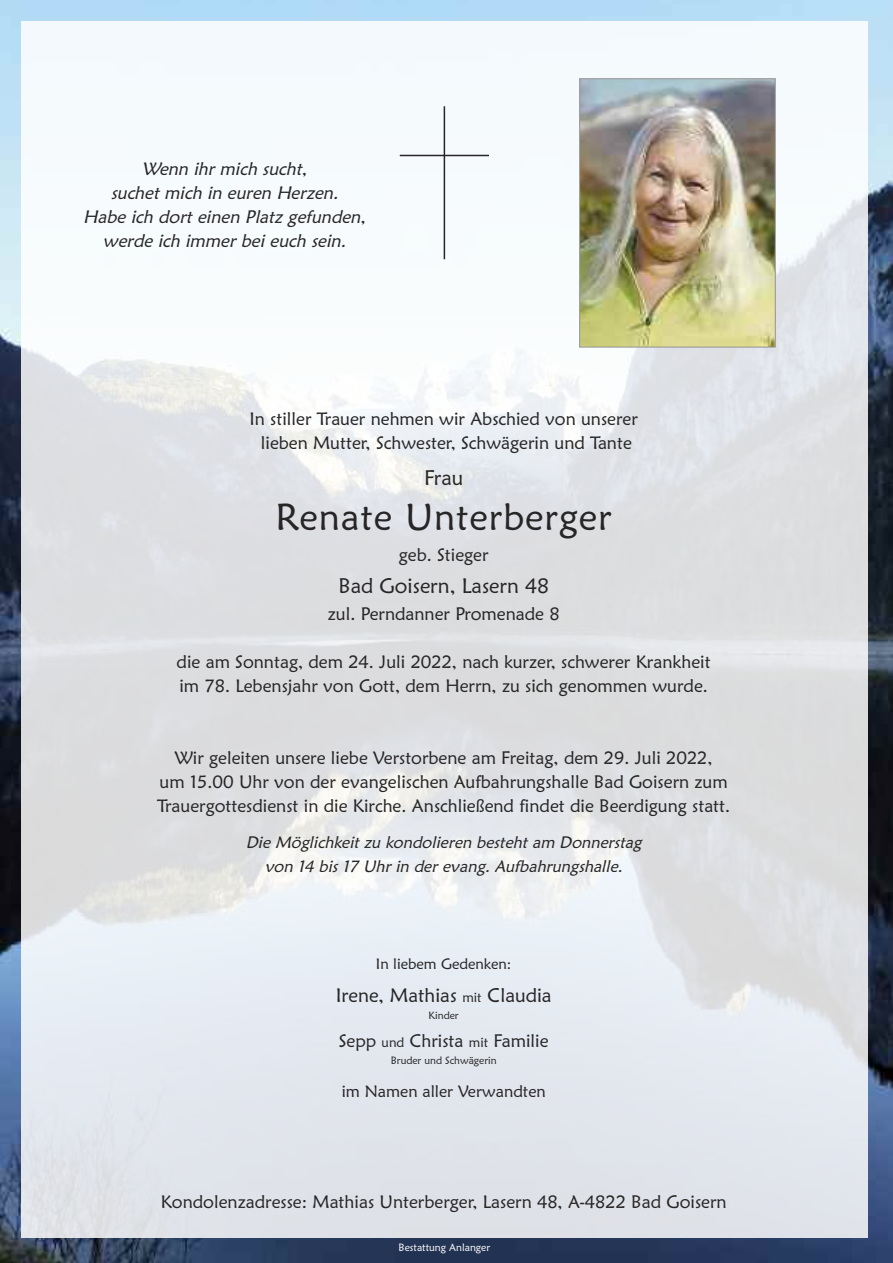
<style>
.page{position:relative;width:893px;height:1263px;background:#fff}
.page>*{position:absolute;margin:0;border:0;box-sizing:border-box;transform-origin:0 0}
.t1{font:37.5px "Maiandra GD";letter-spacing:.025em;color:#272526}
.t2{font:21px "Maiandra GD";color:#272526}
.t3{font:19.5px "Maiandra GD";color:#272526}
.t4{font:18px/24px "Maiandra GD";color:#272526;text-align:center}
.t5{font:italic 18px/24px "Maiandra GD";color:#272526;text-align:center}
.t6{font:italic 16.5px/24px "Maiandra GD";color:#272526;text-align:center}
.t7{font:16.5px "Maiandra GD";color:#272526}
.t8{font:15px "Maiandra GD";color:#272526}
.t9{font:10.5px "Maiandra GD";color:#272526}
.t10{font:10.5px "Maiandra GD";color:#fff}
.s1{font-size:13.5px}
</style>
<div class="page">
<img style="left:0;top:0;width:893px;height:1263px">
<img style="left:21px;top:21px;width:847px;height:1216px">
<img style="left:581px;top:80px;width:193px;height:265px">
<div style="left:579px;top:78px;width:197px;height:269px;border:1px solid #939293"></div>
<hr style="left:444px;top:106px;width:1px;height:153px;background:#272526">
<hr style="left:400px;top:155px;width:89px;height:1px;background:#272526">
<p class="t5" style="left:83px;top:157px;width:288px">Wenn ihr mich sucht,<br>suchet mich in euren Herzen.<br>Habe ich dort einen Platz gefunden, werde ich immer bei euch sein.</p>
<p class="t4" style="left:250px;top:407px;width:390px">In stiller Trauer nehmen wir Abschied von unserer lieben Mutter, Schwester, Schwägerin und Tante</p>
<p class="t2" style="left:424px;top:465px;width:41px">Frau</p>
<h1 class="t1" style="left:276px;top:495px;width:338px">Renate Unterberger</h1>
<p class="t4" style="left:399px;top:543px;width:91px">geb. Stieger</p>
<p class="t2" style="left:338px;top:573px;width:212px">Bad Goisern, Lasern 48</p>
<p class="t4" style="left:328px;top:602px;width:233px">zul. Perndanner Promenade 8</p>
<p class="t4" style="left:177px;top:650px;width:536px;text-align:left">die am Sonntag, dem 24. Juli 2022, nach kurzer, schwerer Krankheit im 78. Lebensjahr von Gott, dem Herrn, zu sich genommen wurde.</p>
<p class="t4" style="left:157px;top:746px;width:575px">Wir geleiten unsere liebe Verstorbene am Freitag, dem 29. Juli 2022,<br>um 15.00 Uhr von der evangelischen Aufbahrungshalle Bad Goisern zum<br>Trauergottesdienst in die Kirche. Anschließend findet die Beerdigung statt.</p>
<p class="t6" style="left:246px;top:830px;width:401px">Die Möglichkeit zu kondolieren besteht am Donnerstag von 14 bis 17 Uhr in der evang. Aufbahrungshalle.</p>
<p class="t8" style="left:376px;top:955px;width:137px">In liebem Gedenken:</p>
<p class="t3" style="left:336px;top:984px;width:217px">Irene, Mathias <span class="s1">mit</span> Claudia</p>
<p class="t9" style="left:429px;top:1009px;width:32px">Kinder</p>
<p class="t4" style="left:339px;top:1029px;width:211px">Sepp <span class="s1">und</span> Christa <span class="s1">mit</span> Familie</p>
<p class="t9" style="left:391px;top:1054px;width:107px">Bruder und Schwägerin</p>
<p class="t7" style="left:342px;top:1081px;width:206px">im Namen aller Verwandten</p>
<p class="t4" style="left:161px;top:1190px;width:567px">Kondolenzadresse: Mathias Unterberger, Lasern 48, A-4822 Bad Goisern</p>
<p class="t10" style="left:399px;top:1242px;width:93px">Bestattung Anlanger</p>
</div>
